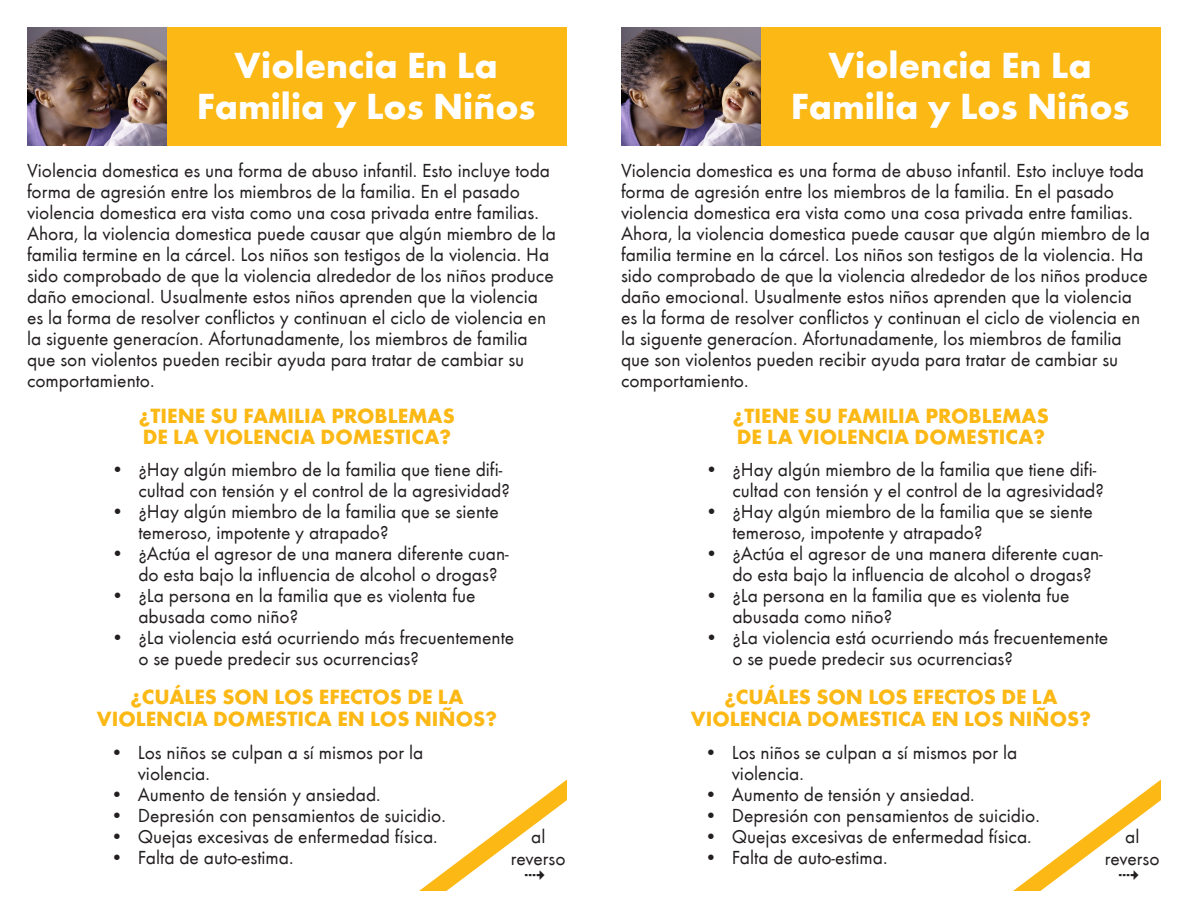
<style>
.page{position:relative;width:1188px;height:918px;background:#fff}
.page>*{position:absolute;margin:0;border:0;box-sizing:border-box;transform-origin:0 0}
.t1{font:700 37.5px/40.3px "Futura T";color:#fff;text-align:center}
.t2{font:700 21.3px/21.3px "Futura T";color:#fcb814;text-align:center}
.t3{font:19.5px/21px "Futura T Boo";color:#231f20}
</style>
<div class="page">
<div style="left:27px;top:27px;width:540px;height:118px;background:#fcb814"></div>
<div style="left:621px;top:27px;width:540px;height:118px;background:#fcb814"></div>
<img style="left:27px;top:27px;width:140px;height:118px">
<img style="left:621px;top:27px;width:140px;height:118px">
<svg style="left:419px;top:780px;width:148px;height:111px"></svg>
<svg style="left:1013px;top:780px;width:148px;height:111px"></svg>
<p class="t1" style="left:197px;top:46px;width:340px">Violencia En La<br>Familia y Los Niños</p>
<p class="t1" style="left:791px;top:46px;width:340px">Violencia En La<br>Familia y Los Niños</p>
<p class="t3" style="left:27px;top:160px;width:531px">Violencia domestica es una forma de abuso infantil. Esto incluye toda forma de agresión entre los miembros de la familia. En el pasado violencia domestica era vista como una cosa privada entre familias.<br>Ahora, la violencia domestica puede causar que algún miembro de la familia termine en la cárcel. Los niños son testigos de la violencia. Ha sido comprobado de que la violencia alrededor de los niños produce daño emocional. Usualmente estos niños aprenden que la violencia es la forma de resolver conflictos y continuan el ciclo de violencia en la siguente generacíon. Afortunadamente, los miembros de familia que son violentos pueden recibir ayuda para tratar de cambiar su comportamiento.</p>
<p class="t3" style="left:621px;top:160px;width:531px">Violencia domestica es una forma de abuso infantil. Esto incluye toda forma de agresión entre los miembros de la familia. En el pasado violencia domestica era vista como una cosa privada entre familias.<br>Ahora, la violencia domestica puede causar que algún miembro de la familia termine en la cárcel. Los niños son testigos de la violencia. Ha sido comprobado de que la violencia alrededor de los niños produce daño emocional. Usualmente estos niños aprenden que la violencia es la forma de resolver conflictos y continuan el ciclo de violencia en la siguente generacíon. Afortunadamente, los miembros de familia que son violentos pueden recibir ayuda para tratar de cambiar su comportamiento.</p>
<p class="t2" style="left:139px;top:405px;width:317px;text-align:left">¿TIENE SU FAMILIA PROBLEMAS<br>DE LA VIOLENCIA DOMESTICA?</p>
<p class="t2" style="left:733px;top:405px;width:317px;text-align:left">¿TIENE SU FAMILIA PROBLEMAS<br>DE LA VIOLENCIA DOMESTICA?</p>
<p class="t3" style="left:138px;top:459px;width:373px;text-indent:-27px">• ¿Hay algún miembro de la familia que tiene difi&shy;cultad con tensión y el control de la agresividad?</p>
<p class="t3" style="left:138px;top:501px;width:362px;text-indent:-27px">• ¿Hay algún miembro de la familia que se siente temeroso, impotente y atrapado?</p>
<p class="t3" style="left:138px;top:543px;width:372px;text-indent:-27px">• ¿Actúa el agresor de una manera diferente cuan&shy;do esta bajo la influencia de alcohol o drogas?</p>
<p class="t3" style="left:138px;top:585px;width:339px;text-indent:-27px">• ¿La persona en la familia que es violenta fue abusada como niño?</p>
<p class="t3" style="left:138px;top:627px;width:377px;text-indent:-27px">• ¿La violencia está ocurriendo más frecuentemente o se puede predecir sus ocurrencias?</p>
<p class="t3" style="left:732px;top:459px;width:373px;text-indent:-27px">• ¿Hay algún miembro de la familia que tiene difi&shy;cultad con tensión y el control de la agresividad?</p>
<p class="t3" style="left:732px;top:501px;width:362px;text-indent:-27px">• ¿Hay algún miembro de la familia que se siente temeroso, impotente y atrapado?</p>
<p class="t3" style="left:732px;top:543px;width:372px;text-indent:-27px">• ¿Actúa el agresor de una manera diferente cuan&shy;do esta bajo la influencia de alcohol o drogas?</p>
<p class="t3" style="left:732px;top:585px;width:339px;text-indent:-27px">• ¿La persona en la familia que es violenta fue abusada como niño?</p>
<p class="t3" style="left:732px;top:627px;width:377px;text-indent:-27px">• ¿La violencia está ocurriendo más frecuentemente o se puede predecir sus ocurrencias?</p>
<p class="t2" style="left:97px;top:687px;width:402px">¿CUÁLES SON LOS EFECTOS DE LA<br>VIOLENCIA DOMESTICA EN LOS NIÑOS?</p>
<p class="t2" style="left:691px;top:687px;width:402px">¿CUÁLES SON LOS EFECTOS DE LA<br>VIOLENCIA DOMESTICA EN LOS NIÑOS?</p>
<p class="t3" style="left:138px;top:742px;width:287px;text-indent:-27px">• Los niños se culpan a sí mismos por la violencia.</p>
<p class="t3" style="left:110px;top:784px;width:272px">• Aumento de tensión y ansiedad.</p>
<p class="t3" style="left:110px;top:805px;width:337px">• Depresión con pensamientos de suicidio.</p>
<p class="t3" style="left:110px;top:826px;width:329px">• Quejas excesivas de enfermedad física.</p>
<p class="t3" style="left:110px;top:847px;width:185px">• Falta de auto-estima.</p>
<p class="t3" style="left:732px;top:742px;width:287px;text-indent:-27px">• Los niños se culpan a sí mismos por la violencia.</p>
<p class="t3" style="left:704px;top:784px;width:272px">• Aumento de tensión y ansiedad.</p>
<p class="t3" style="left:704px;top:805px;width:337px">• Depresión con pensamientos de suicidio.</p>
<p class="t3" style="left:704px;top:826px;width:329px">• Quejas excesivas de enfermedad física.</p>
<p class="t3" style="left:704px;top:847px;width:185px">• Falta de auto-estima.</p>
<p class="t3" style="left:511px;top:825px;width:56px;line-height:22.5px;text-align:center">al reverso</p>
<p class="t3" style="left:1105px;top:825px;width:56px;line-height:22.5px;text-align:center">al reverso</p>
</div>
